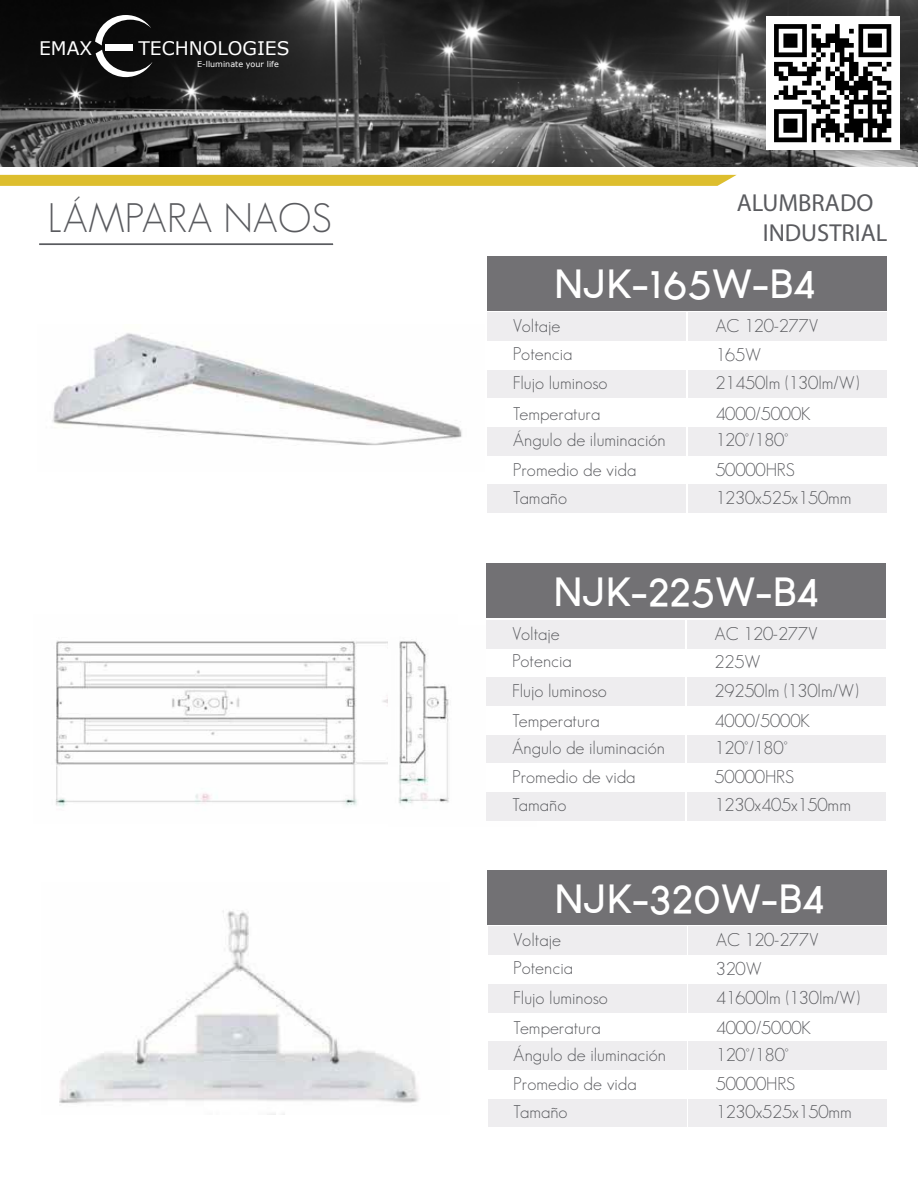
<style>
.page{position:relative;width:918px;height:1188px;background:#fff}
.page>*{position:absolute;margin:0;border:0;box-sizing:border-box;transform-origin:0 0}
.t1{font:300 40.35px "Geosans";color:#5a5b5f}
.t2{font:700 39.9px "Louis George Cafe";color:#fff}
.t3{font:24.6px/29.5px "Myriad Pro";color:#5a5b5f}
.t4{font:18.75px "Verdana";color:#fff}
.t5{font:300 18px/29.2px "Geosans";color:#5a5b5f}
.t6{font:7.95px "Verdana";color:#fff}
</style>
<div class="page">
<img style="left:55px;top:640px;width:333px;height:167px">
<img style="left:399px;top:625px;width:137px;height:196px">
<img style="left:59px;top:911px;width:360px;height:204px">
<img style="left:52px;top:333px;width:410px;height:113px">
<img style="left:0;top:0;width:918px;height:166px">
<svg style="left:95px;top:15px;width:58px;height:62px"></svg>
<div style="left:105px;top:44px;width:28px;height:7px;background:#fff"></div>
<svg style="left:0;top:175px;width:737px;height:11px;background:#ddbf32"></svg>
<hr style="left:39px;top:243px;width:294px;height:2px;background:#5a5b5f">
<div style="left:487px;top:484px;width:199px;height:29px;background:#eeedef"></div>
<div style="left:487px;top:427px;width:199px;height:28px;background:#eeedef"></div>
<div style="left:487px;top:369px;width:199px;height:29px;background:#eeedef"></div>
<div style="left:688px;top:484px;width:199px;height:29px;background:#eeedef"></div>
<div style="left:688px;top:427px;width:199px;height:28px;background:#eeedef"></div>
<div style="left:688px;top:369px;width:199px;height:29px;background:#eeedef"></div>
<div style="left:487px;top:312px;width:199px;height:29px;background:#eeedef"></div>
<div style="left:688px;top:312px;width:199px;height:29px;background:#eeedef"></div>
<div style="left:487px;top:256px;width:400px;height:54px;background:#727174"></div>
<div style="left:487px;top:792px;width:198px;height:28px;background:#eeedef"></div>
<div style="left:487px;top:763px;width:198px;height:29px;background:#fff"></div>
<div style="left:487px;top:734px;width:198px;height:29px;background:#eeedef"></div>
<div style="left:487px;top:706px;width:198px;height:28px;background:#fff"></div>
<div style="left:487px;top:677px;width:198px;height:29px;background:#eeedef"></div>
<div style="left:687px;top:792px;width:199px;height:28px;background:#eeedef"></div>
<div style="left:687px;top:734px;width:199px;height:29px;background:#eeedef"></div>
<div style="left:687px;top:677px;width:199px;height:29px;background:#eeedef"></div>
<div style="left:487px;top:648px;width:198px;height:29px;background:#fff"></div>
<div style="left:487px;top:620px;width:198px;height:28px;background:#eeedef"></div>
<div style="left:687px;top:620px;width:199px;height:28px;background:#eeedef"></div>
<div style="left:487px;top:564px;width:399px;height:54px;background:#727174"></div>
<div style="left:488px;top:1098px;width:198px;height:29px;background:#eeedef"></div>
<div style="left:488px;top:1041px;width:198px;height:29px;background:#eeedef"></div>
<div style="left:488px;top:984px;width:198px;height:28px;background:#eeedef"></div>
<div style="left:688px;top:1098px;width:199px;height:29px;background:#eeedef"></div>
<div style="left:688px;top:1041px;width:199px;height:29px;background:#eeedef"></div>
<div style="left:688px;top:984px;width:199px;height:28px;background:#eeedef"></div>
<div style="left:488px;top:926px;width:198px;height:29px;background:#eeedef"></div>
<div style="left:688px;top:926px;width:199px;height:29px;background:#eeedef"></div>
<div style="left:488px;top:870px;width:399px;height:54px;background:#727174"></div>
<img style="left:766px;top:17px;width:134px;height:133px">
<p class="t4" style="left:39px;top:35px;width:55px">EMAX</p>
<p class="t4" style="left:138px;top:35px;width:153px">TECHNOLOGIES</p>
<p class="t6" style="left:197px;top:59px;width:83px">E-lluminate your life</p>
<h1 class="t1" style="left:48px;top:196px;width:285px">LÁMPARA NAOS</h1>
<h3 class="t3" style="left:763px;top:188px;width:126px;text-indent:-26px">ALUMBRADO<br>INDUSTRIAL</h3>
<h2 class="t2" style="left:554px;top:259px;width:263px">NJK-165W-B4</h2>
<p class="t5" style="left:513px;top:312px;width:61px;line-height:27.9px">Voltaje<br>Potencia</p>
<p class="t5" style="left:513px;top:368px;width:96px;line-height:30.3px">Flujo luminoso<br>Temperatura</p>
<p class="t5" style="left:513px;top:426px;width:154px">Ángulo de iluminación<br>Promedio de vida</p>
<p class="t5" style="left:715px;top:311px;width:145px">AC 120-277V<br>165W<br>21450lm (130lm/W)<br>4000/5000K</p>
<p class="t5" style="left:715px;top:426px;width:81px">120°/180°<br>50000HRS</p>
<p class="t5" style="left:513px;top:483px;width:56px">Tamaño</p>
<p class="t5" style="left:715px;top:483px;width:138px">1230x525x150mm</p>
<h2 class="t2" style="left:553px;top:566px;width:267px">NJK-225W-B4</h2>
<p class="t5" style="left:512px;top:619px;width:61px;line-height:27.9px">Voltaje<br>Potencia</p>
<p class="t5" style="left:512px;top:676px;width:96px;line-height:30.3px">Flujo luminoso<br>Temperatura</p>
<p class="t5" style="left:512px;top:733px;width:154px">Ángulo de iluminación<br>Promedio de vida</p>
<h2 class="t2" style="left:560px;top:567px;width:152px">NJK-110</h2>
<h2 class="t2" style="left:793px;top:567px;width:23px">2</h2>
<p class="t5" style="left:715px;top:619px;width:145px">AC 120-277V<br>225W<br>29250lm (130lm/W)<br>4000/5000K</p>
<p class="t5" style="left:715px;top:733px;width:81px">120°/180°<br>50000HRS</p>
<p class="t5" style="left:512px;top:791px;width:56px">Tamaño</p>
<p class="t5" style="left:715px;top:791px;width:138px">1230x405x150mm</p>
<h2 class="t2" style="left:554px;top:873px;width:272px">NJK-320W-B4</h2>
<p class="t5" style="left:513px;top:926px;width:61px;line-height:27.9px">Voltaje<br>Potencia</p>
<p class="t5" style="left:513px;top:982px;width:96px;line-height:30.3px">Flujo luminoso<br>Temperatura</p>
<p class="t5" style="left:513px;top:1040px;width:154px">Ángulo de iluminación<br>Promedio de vida</p>
<p class="t5" style="left:716px;top:925px;width:146px">AC 120-277V<br>320W<br>41600lm (130lm/W)<br>4000/5000K</p>
<p class="t5" style="left:716px;top:1040px;width:81px">120°/180°<br>50000HRS</p>
<p class="t5" style="left:514px;top:956px;width:27px">DC</p>
<p class="t5" style="left:513px;top:1097px;width:56px">Tamaño</p>
<p class="t5" style="left:716px;top:1097px;width:138px">1230x525x150mm</p>
</div>
